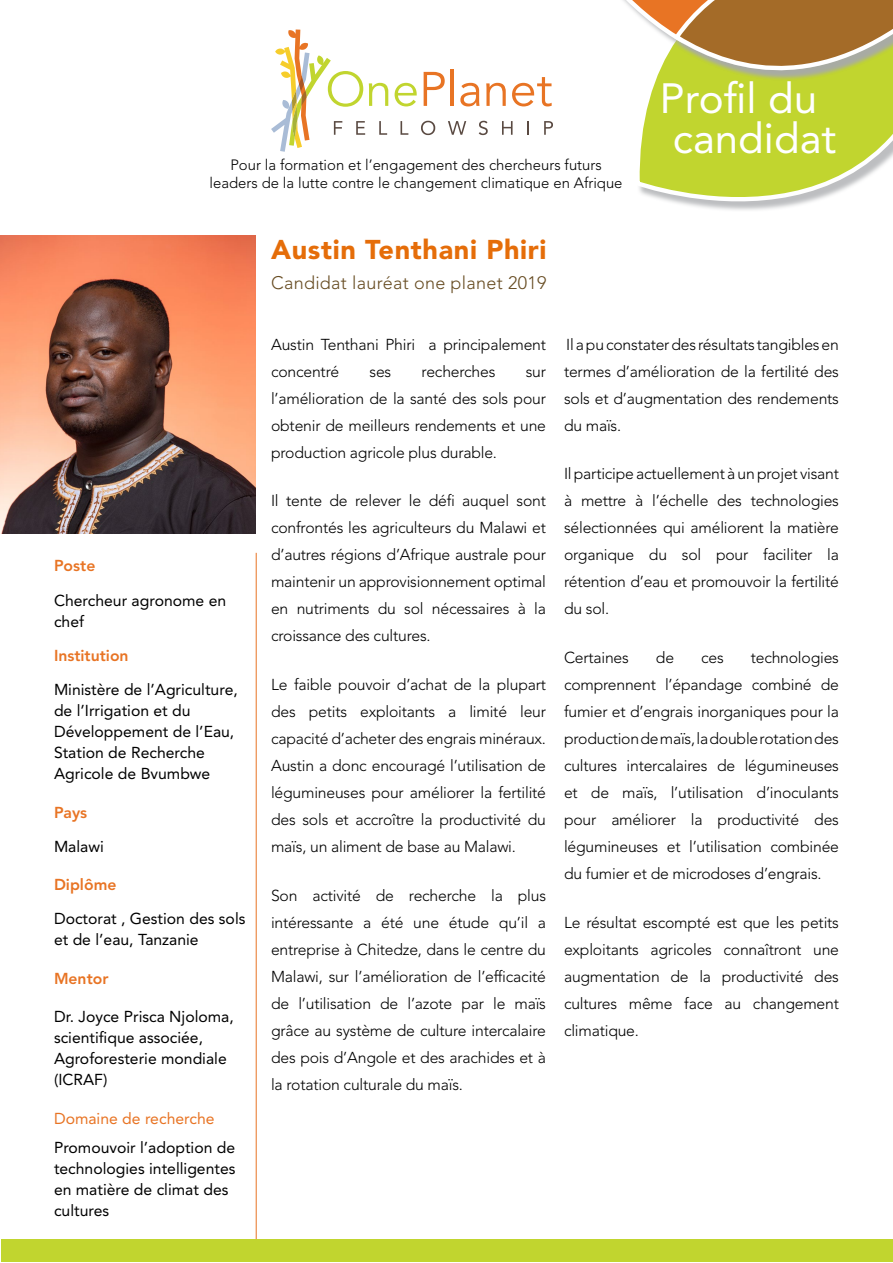
<style>
.page{position:relative;width:893px;height:1263px;background:#fff}
.page>*{position:absolute;margin:0;border:0;box-sizing:border-box;transform-origin:0 0}
.t1{font:42px "Avenir LT Std";color:#fff}
.t2{font:900 27px "Avenir LT Std";letter-spacing:.025em;color:#e56d09}
.t3{font:300 18px "Avenir LT Std";letter-spacing:.015em;color:#664b21}
.t4{font:300 15.75px/27px "Avenir LT Std";letter-spacing:-.015em;color:#000;text-align:justify}
.t5{font:15.75px/21px "Avenir LT Std";color:#000}
.t6{font:800 15.75px "Avenir LT Std";color:#e87424}
.t7{font:15.75px "Avenir LT Std";color:#e87424}
.t8{font:300 14.85px/17.9px "Avenir LT Std";color:#000;text-align:center}
</style>
<div class="page">
<svg style="left:639px;top:184px;width:216px;height:26px"></svg>
<svg style="left:623px;top:0;width:270px;height:184px"></svg>
<svg style="left:671px;top:0;width:222px;height:92px;background:#b49740"></svg>
<img style="left:0;top:235px;width:255px;height:299px">
<svg style="left:528px;top:121px;width:1px;height:14px"></svg>
<svg style="left:395px;top:83px;width:22px;height:23px"></svg>
<svg style="left:424px;top:72px;width:21px;height:34px"></svg>
<hr style="left:451px;top:70px;width:3px;height:36px;background:#e87424">
<svg style="left:460px;top:83px;width:19px;height:23px"></svg>
<svg style="left:486px;top:83px;width:20px;height:23px"></svg>
<svg style="left:512px;top:77px;width:40px;height:29px"></svg>
<svg style="left:271px;top:30px;width:117px;height:122px"></svg>
<svg style="left:400px;top:121px;width:8px;height:14px"></svg>
<svg style="left:421px;top:121px;width:14px;height:14px"></svg>
<svg style="left:448px;top:121px;width:18px;height:14px"></svg>
<svg style="left:479px;top:121px;width:9px;height:14px"></svg>
<svg style="left:502px;top:121px;width:11px;height:14px"></svg>
<svg style="left:544px;top:121px;width:9px;height:14px"></svg>
<hr style="left:256px;top:553px;width:1px;height:689px;background:#e87424">
<div style="left:1px;top:1239px;width:891px;height:23px;background:#c1d52f"></div>
<h1 class="t1" style="left:660px;top:74px;width:159px">Profil du</h1>
<p class="t8" style="left:210px;top:156px;width:414px">Pour la formation et l’engagement des chercheurs futurs leaders de la lutte contre le changement climatique en Afrique</p>
<h2 class="t2" style="left:271px;top:233px;width:277px">Austin Tenthani Phiri</h2>
<p class="t3" style="left:271px;top:272px;width:277px">Candidat lauréat one planet 2019</p>
<h1 class="t1" style="left:673px;top:114px;width:165px">candidat</h1>
<p class="t6" style="left:54px;top:556px;width:43px">Poste</p>
<p class="t5" style="left:54px;top:590px;width:174px">Chercheur agronome en chef</p>
<p class="t6" style="left:54px;top:646px;width:76px">Institution</p>
<p class="t5" style="left:54px;top:679px;width:185px">Ministère de l’Agriculture, de l’Irrigation et du<br>Développement de l’Eau,<br>Station de Recherche<br>Agricole de Bvumbwe</p>
<p class="t6" style="left:54px;top:803px;width:35px">Pays</p>
<p class="t5" style="left:54px;top:836px;width:51px">Malawi</p>
<p class="t6" style="left:54px;top:875px;width:64px">Diplôme</p>
<p class="t5" style="left:54px;top:908px;width:193px">Doctorat , Gestion des sols et de l’eau, Tanzanie</p>
<p class="t6" style="left:54px;top:969px;width:56px">Mentor</p>
<p class="t5" style="left:54px;top:1006px;width:181px">Dr. Joyce Prisca Njoloma, scientifique associée,<br>Agroforesterie mondiale (ICRAF)</p>
<p class="t7" style="left:54px;top:1109px;width:162px">Domaine de recherche</p>
<p class="t5" style="left:54px;top:1137px;width:183px">Promouvoir l’adoption de technologies intelligentes en matière de climat des cultures</p>
<p class="t4" style="left:271px;top:331px;width:276px">Austin Tenthani Phiri a principalement concentré</p>
<p class="t4" style="left:370px;top:358px;width:23px">ses</p>
<p class="t4" style="left:422px;top:358px;width:75px">recherches</p>
<p class="t4" style="left:271px;top:358px;width:276px;text-indent:255px">sur l’amélioration de la santé des sols pour obtenir de meilleurs rendements et une production agricole plus durable.</p>
<p class="t4" style="left:271px;top:488px;width:276px">Il tente de relever le défi auquel sont confrontés les agriculteurs du Malawi et d’autres régions d’Afrique australe pour maintenir un approvisionnement optimal en nutriments du sol nécessaires à la croissance des cultures.</p>
<p class="t4" style="left:271px;top:671px;width:276px">Le faible pouvoir d’achat de la plupart des petits exploitants a limité leur capacité d’acheter des engrais minéraux.<br>Austin a donc encouragé l’utilisation de légumineuses pour améliorer la fertilité des sols et accroître la productivité du maïs, un aliment de base au Malawi.</p>
<p class="t4" style="left:271px;top:882px;width:276px">Son activité de recherche la plus intéressante a été une étude qu’il a entreprise à Chitedze, dans le centre du Malawi, sur l’amélioration de l’efficacité de l’utilisation de l’azote par le maïs grâce au système de culture intercalaire des pois d’Angole et des arachides et à la rotation culturale du maïs.</p>
<p class="t4" style="left:564px;top:331px;width:276px">Il a pu constater des résultats tangibles en termes d’amélioration de la fertilité des sols et d’augmentation des rendements du maïs.</p>
<p class="t4" style="left:564px;top:460px;width:276px">Il participe actuellement à un projet visant à mettre à l’échelle des technologies sélectionnées qui améliorent la matière organique du sol pour faciliter la rétention d’eau et promouvoir la fertilité du sol.</p>
<p class="t4" style="left:564px;top:644px;width:66px">Certaines</p>
<p class="t4" style="left:656px;top:644px;width:20px">de</p>
<p class="t4" style="left:701px;top:644px;width:24px">ces</p>
<p class="t4" style="left:564px;top:644px;width:276px;text-indent:187px">technologies comprennent l’épandage combiné de fumier et d’engrais inorganiques pour la production de maïs, la double rotation des cultures intercalaires de légumineuses et de maïs, l’utilisation d’inoculants pour améliorer la productivité des légumineuses et l’utilisation combinée du fumier et de microdoses d’engrais.</p>
<p class="t4" style="left:564px;top:909px;width:276px">Le résultat escompté est que les petits exploitants agricoles connaîtront une augmentation de la productivité des cultures même face au changement climatique.</p>
</div>
